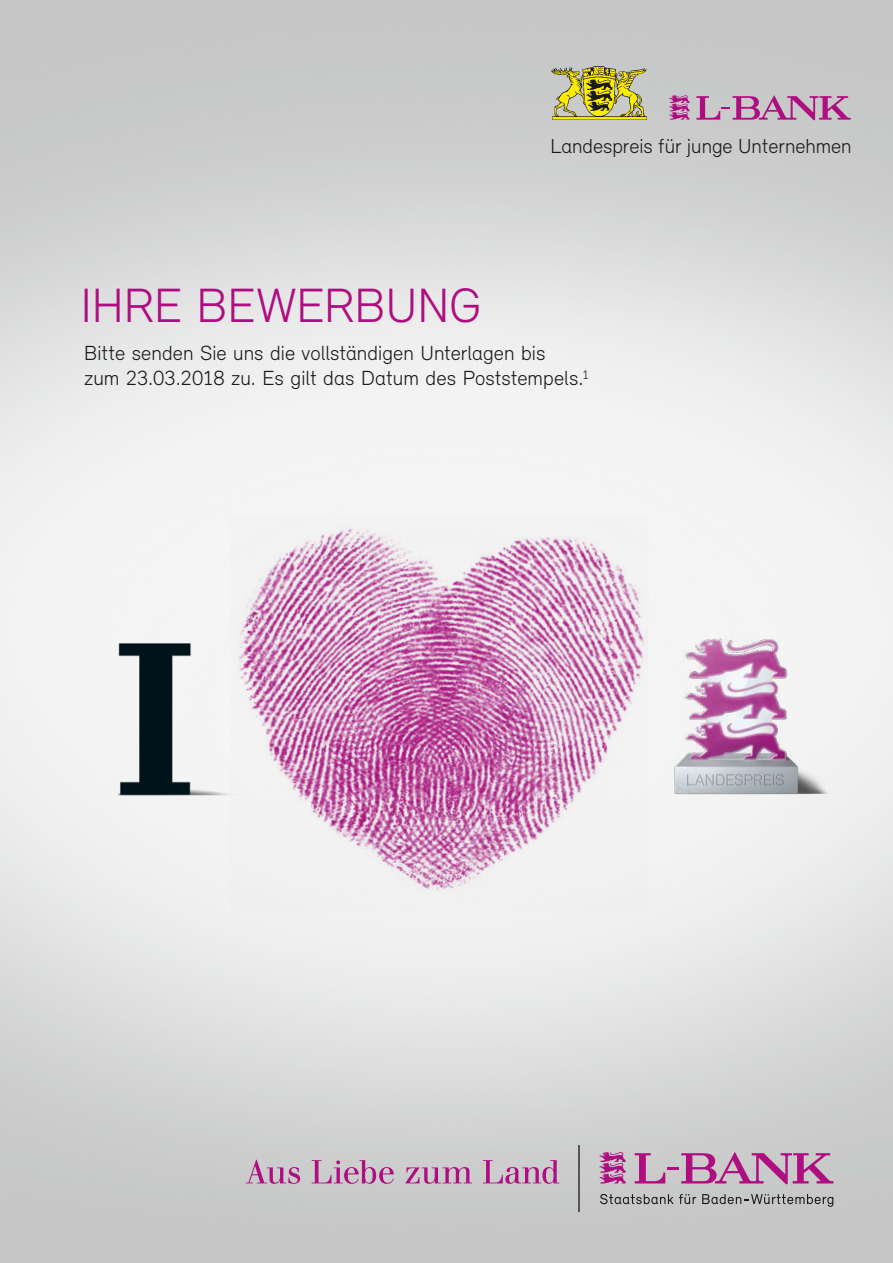
<style>
.page{position:relative;width:893px;height:1263px;background:#fff}
.page>*{position:absolute;margin:0;border:0;box-sizing:border-box;transform-origin:0 0}
.t1{font:300 49.5px "Relevant";color:#af0e80}
.t2{font:300 21px/25.5px "Relevant";color:#1a1a18}
.t3{font:300 20.85px "Relevant";color:#1a1a18}
</style>
<div class="page">
<img style="left:0;top:0;width:893px;height:1263px">
<img style="left:231px;top:515px;width:417px;height:395px">
<img style="left:70px;top:630px;width:187px;height:192px">
<img style="left:650px;top:623px;width:192px;height:203px">
<svg style="left:696px;top:95px;width:155px;height:25px;background:#bf8ab0"></svg>
<svg style="left:669px;top:95px;width:20px;height:25px"></svg>
<img style="left:551px;top:67px;width:101px;height:53px">
<hr style="left:578px;top:1145px;width:1px;height:66px;background:#565656">
<svg style="left:246px;top:1160px;width:54px;height:24px"></svg>
<svg style="left:312px;top:1160px;width:82px;height:24px;background:#c399b8"></svg>
<svg style="left:405px;top:1167px;width:67px;height:17px"></svg>
<svg style="left:483px;top:1160px;width:76px;height:24px;background:#c397b7"></svg>
<svg style="left:635px;top:1152px;width:198px;height:32px;background:#c08bb1"></svg>
<svg style="left:599px;top:1152px;width:27px;height:31px"></svg>
<svg style="left:600px;top:1194px;width:96px;height:10px"></svg>
<svg style="left:702px;top:1194px;width:131px;height:13px;background:#a0a0a0"></svg>
<p class="t1" style="left:81px;top:275px;width:402px">IHRE BEWERBUNG</p>
<p class="t3" style="left:551px;top:133px;width:302px">Landespreis für junge Unternehmen</p>
<p class="t2" style="left:84px;top:340px;width:507px">Bitte senden Sie uns die vollständigen Unterlagen bis<br>zum 23.03.2018 zu. Es gilt das Datum des Poststempels.<sup>1</sup></p>
</div>
